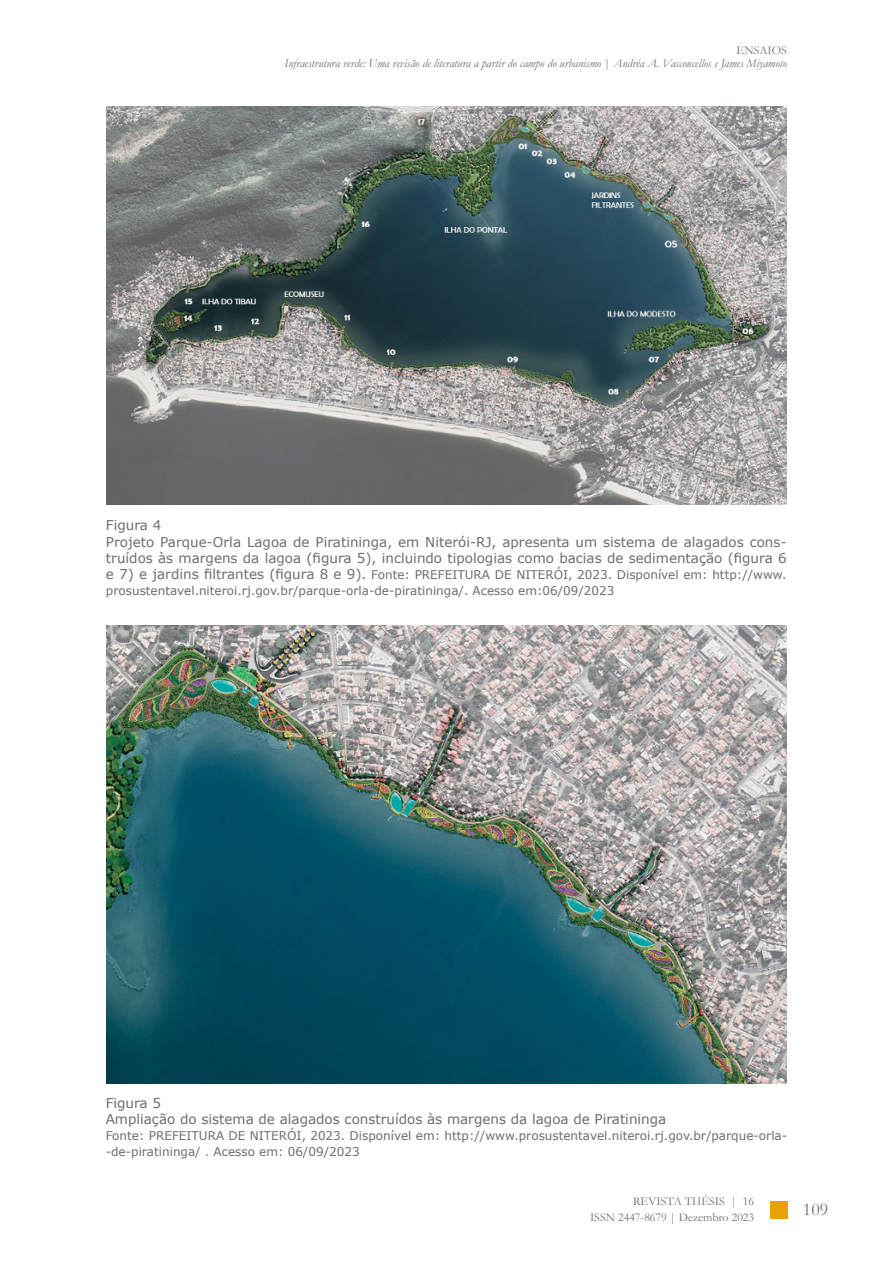
<style>
.page{position:relative;width:893px;height:1263px;background:#fff}
.page>*{position:absolute;margin:0;border:0;box-sizing:border-box;transform-origin:0 0}
.t1{font:18px "Garamond";color:#6d6f72}
.Legendas{font:13.5px/16.2px "Verdana";color:#6c6d70}
.Legendas-2{font:12px/16.2px "Verdana";color:#6c6d70}
.t2{font:italic 12px/12.8px "Garamond";color:#6d6f72;text-align:right}
.t3{font:12px/16.2px "Garamond";color:#6d6f72;text-align:right}
.s1{font-style:normal}
.s2{font-size:13.5px}
</style>
<div class="page">
<div style="left:770px;top:1201px;width:17px;height:17px;background:#eaa00a"></div>
<img style="left:106px;top:106px;width:681px;height:399px">
<img style="left:106px;top:625px;width:681px;height:459px">
<p class="t2" style="left:284px;top:44px;width:504px"><span class="s1">ENSAIOS<br></span>Infraestrutura verde: Uma revisão de literatura a partir do campo do urbanismo <span class="s1">|</span> Andréa A. Vasconcellos e James Miyamoto</p>
<p class="Legendas" style="left:106px;top:518px;width:57px">Figura 4</p>
<p class="Legendas" style="left:106px;top:534px;width:682px">Projeto Parque-Orla Lagoa de Piratininga, em Niterói-RJ, apresenta um sistema de alagados cons&shy;truídos às margens da lagoa (figura 5), incluindo tipologias como bacias de sedimentação (figura 6</p>
<p class="Legendas-2" style="left:106px;top:567px;width:682px"><span class="s2">e 7) e jardins filtrantes (figura 8 e 9).</span> Fonte: PREFEITURA DE NITERÓI, 2023. Disponível em: http://www. prosustentavel.niteroi.rj.gov.br/parque-orla-de-piratininga/. Acesso em:06/09/2023</p>
<p class="Legendas" style="left:106px;top:1095px;width:57px">Figura 5</p>
<p class="Legendas" style="left:106px;top:1111px;width:562px">Ampliação do sistema de alagados construídos às margens da lagoa de Piratininga</p>
<p class="Legendas-2" style="left:106px;top:1128px;width:683px">Fonte: PREFEITURA DE NITERÓI, 2023. Disponível em: http://www.prosustentavel.niteroi.rj.gov.br/parque-orla--de-piratininga/ . Acesso em: 06/09/2023</p>
<p class="t3" style="left:590px;top:1193px;width:166px">REVISTA THÉSIS | 16<br>ISSN 2447-8679 | Dezembro 2023</p>
<h1 class="t1" style="left:803px;top:1197px;width:27px">109</h1>
</div>
